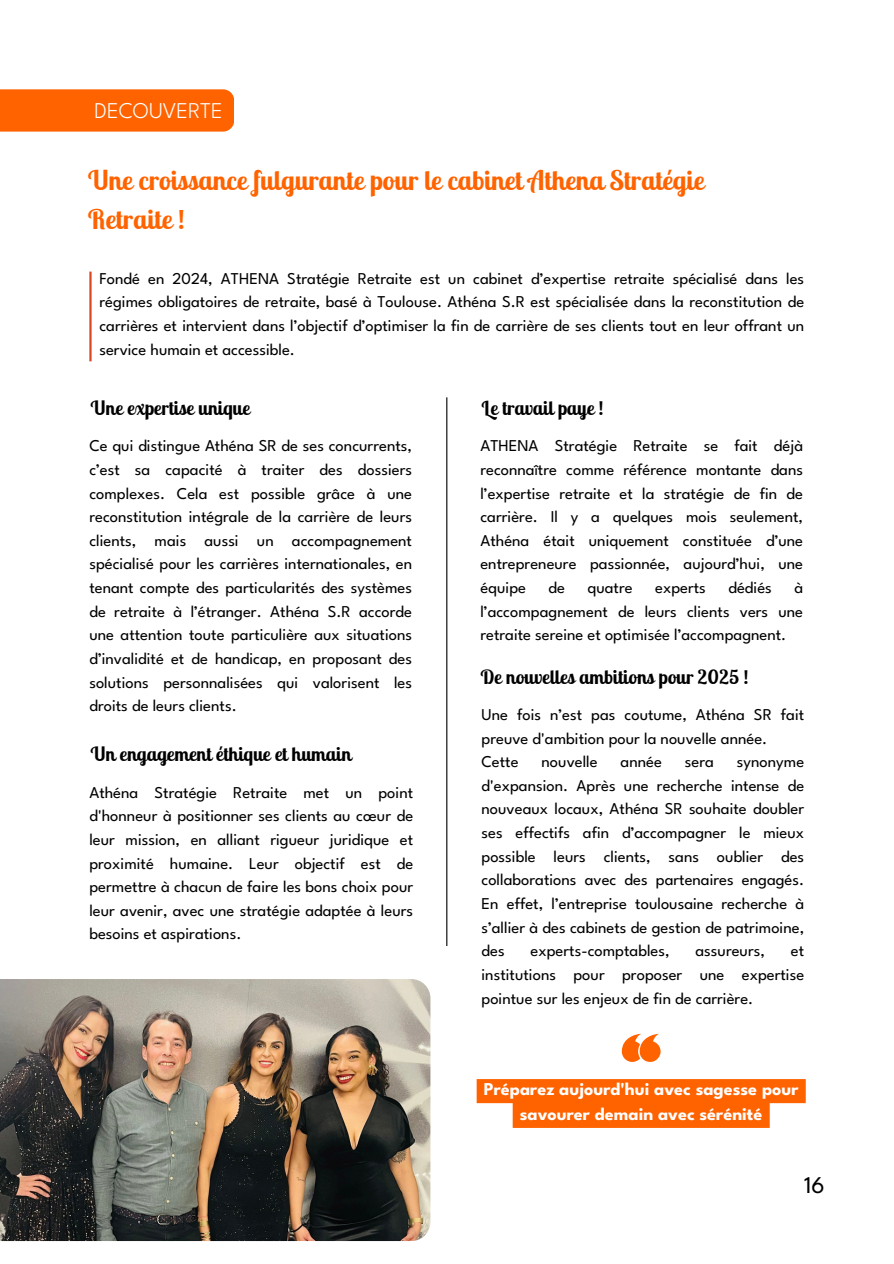
<style>
.page{position:relative;width:894px;height:1264px;background:#fff}
.page>*{position:absolute;margin:0;border:0;box-sizing:border-box;transform-origin:0 0}
.t1{font:700 27px/39.3px "Lobster Two";color:#ff6300}
.t2{font:24px "League Spartan";color:#000}
.t3{font:300 22.5px "League Spartan";color:#fff}
.t4{font:700 19.5px "Lobster Two";color:#000}
.t5{font:700 18px/24.8px "League Spartan";color:#fff;text-align:center}
.t6{font:16.5px/23.7px "League Spartan";color:#000;text-align:justify}
</style>
<div class="page">
<svg style="left:621px;top:1033px;width:39px;height:28px"></svg>
<div style="left:0;top:89px;width:234px;height:43px;background:#ff6300"></div>
<hr style="left:89px;top:271px;width:3px;height:90px;background:#d84923">
<img style="left:0;top:979px;width:430px;height:261px">
<svg style="left:476px;top:1079px;width:329px;height:48px;background:#ff741c"></svg>
<hr style="left:446px;top:397px;width:1px;height:549px;background:#000">
<h4 class="t3" style="left:95px;top:102px;width:130px">DECOUVERTE</h4>
<p class="t1" style="left:88px;top:160px;width:618px">Une croissance fulgurante pour le cabinet Athena Stratégie<br>Retraite !</p>
<p class="t6" style="left:99px;top:268px;width:706px">Fondé en 2024, ATHENA Stratégie Retraite est un cabinet d’expertise retraite spécialisé dans les régimes obligatoires de retraite, basé à Toulouse. Athéna S.R est spécialisée dans la reconstitution de carrières et intervient dans l’objectif d’optimiser la fin de carrière de ses clients tout en leur offrant un service humain et accessible.</p>
<h4 class="t4" style="left:90px;top:395px;width:161px">Une expertise unique</h4>
<h1 class="t6" style="left:89px;top:435px;width:324px">Ce qui distingue Athéna SR de ses concurrents, c’est sa capacité à traiter des dossiers complexes. Cela est possible grâce à une reconstitution intégrale de la carrière de leurs clients, mais aussi un accompagnement spécialisé pour les carrières internationales, en tenant compte des particularités des systèmes de retraite à l’étranger. Athéna S.R accorde une attention toute particulière aux situations d’invalidité et de handicap, en proposant des solutions personnalisées qui valorisent les droits de leurs clients.</h1>
<p class="t4" style="left:90px;top:741px;width:262px">Un engagement éthique et humain</p>
<p class="t6" style="left:89px;top:781px;width:325px">Athéna Stratégie Retraite met un point d'honneur à positionner ses clients au cœur de leur mission, en alliant rigueur juridique et proximité humaine. Leur objectif est de permettre à chacun de faire les bons choix pour leur avenir, avec une stratégie adaptée à leurs besoins et aspirations.</p>
<h4 class="t4" style="left:481px;top:395px;width:123px">Le travail paye !</h4>
<p class="t6" style="left:480px;top:435px;width:324px">ATHENA Stratégie Retraite se fait déjà reconnaître comme référence montante dans l’expertise retraite et la stratégie de fin de carrière. Il y a quelques mois seulement, Athéna était uniquement constituée d’une entrepreneure passionnée, aujourd’hui, une équipe</p>
<p class="t6" style="left:548px;top:577px;width:18px">de</p>
<p class="t6" style="left:587px;top:577px;width:47px">quatre</p>
<p class="t6" style="left:655px;top:577px;width:52px">experts</p>
<p class="t6" style="left:728px;top:577px;width:45px">dédiés</p>
<p class="t6" style="left:480px;top:577px;width:324px;text-indent:314px">à l’accompagnement de leurs clients vers une retraite sereine et optimisée l’accompagnent.</p>
<p class="t4" style="left:480px;top:664px;width:270px">De nouvelles ambitions pour 2025 !</p>
<p class="t6" style="left:481px;top:704px;width:324px">Une fois n’est pas coutume, Athéna SR fait preuve d'ambition pour la nouvelle année.</p>
<h4 class="t6" style="left:481px;top:751px;width:39px">Cette</h4>
<h4 class="t6" style="left:541px;top:751px;width:58px">nouvelle</h4>
<h4 class="t6" style="left:620px;top:751px;width:43px">année</h4>
<h4 class="t6" style="left:684px;top:751px;width:31px">sera</h4>
<h4 class="t6" style="left:481px;top:751px;width:324px;text-indent:255px">synonyme d'expansion. Après une recherche intense de nouveaux locaux, Athéna SR souhaite doubler ses effectifs afin d’accompagner le mieux possible leurs clients, sans oublier des collaborations avec des partenaires engagés.<br>En effet, l’entreprise toulousaine recherche à s’allier à des cabinets de gestion de patrimoine, des</h4>
<h4 class="t6" style="left:530px;top:940px;width:140px">experts-comptables,</h4>
<h4 class="t6" style="left:695px;top:940px;width:71px">assureurs,</h4>
<h4 class="t6" style="left:481px;top:940px;width:324px;text-indent:309px">et institutions pour proposer une expertise pointue sur les enjeux de fin de carrière.</h4>
<p class="t5" style="left:483px;top:1078px;width:316px">Préparez aujourd'hui avec sagesse pour savourer demain avec sérénité</p>
<h2 class="t2" style="left:804px;top:1176px;width:22px">16</h2>
</div>
